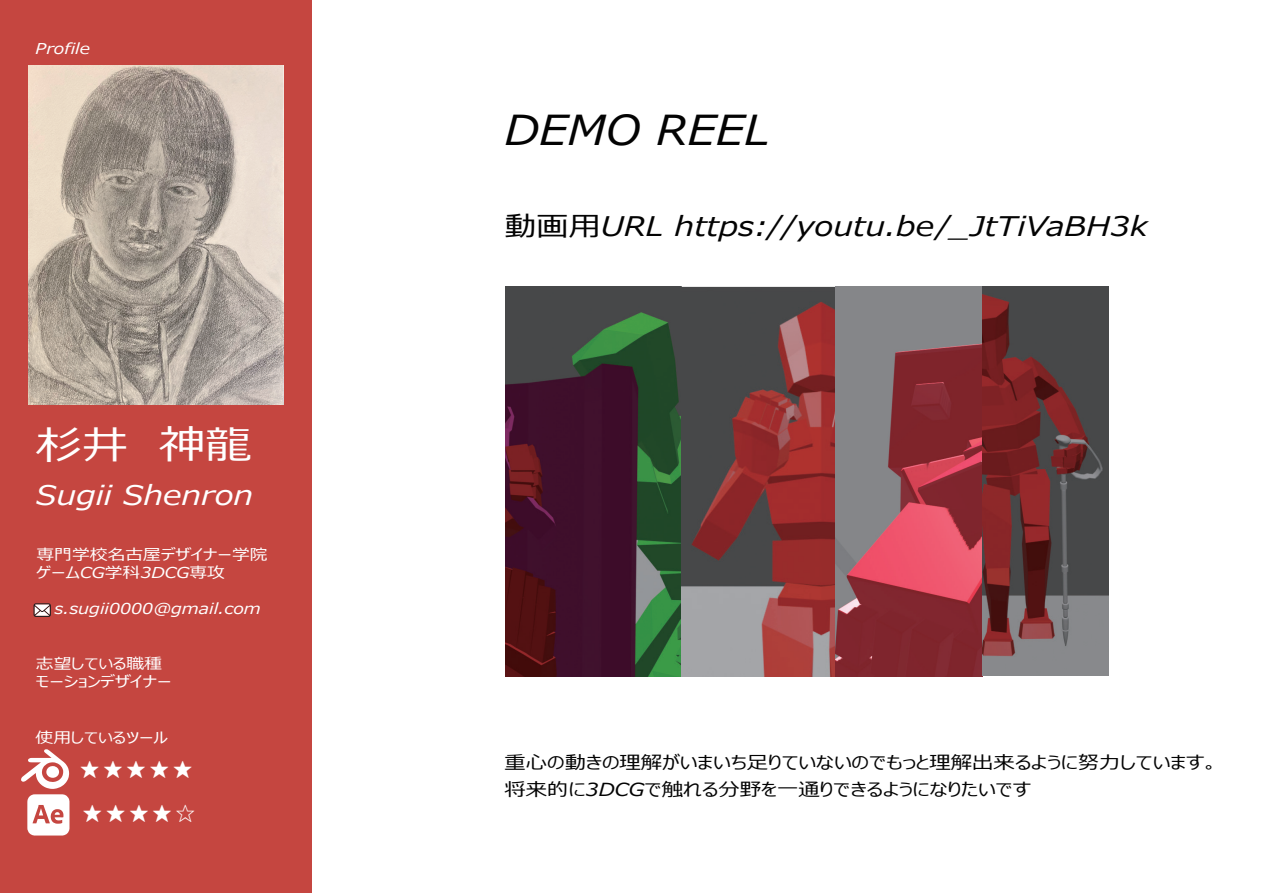
<style>
.page{position:relative;width:1263px;height:893px;background:#fff}
.page>*{position:absolute;margin:0;border:0;box-sizing:border-box;transform-origin:0 0}
.t1{font:italic 41.25px "Meiryo UI";color:#030303;scale:1.11 1}
.t2{font:italic 39px "Meiryo UI";color:#fff;scale:1.19 1}
.t3{font:italic 27px "Meiryo UI";color:#030303;scale:1.19 1}
.t4{font:italic 27px "Meiryo UI";color:#fff;scale:1.19 1}
.t5{font:italic 23.25px "Meiryo UI";color:#fff}
.t6{font:italic 18px/27px "Meiryo UI";color:#030303;scale:1.19 1}
.t7{font:italic 15px/18px "Meiryo UI";color:#fff;scale:1.19 1}
</style>
<div class="page">
<div style="left:0;top:0;width:312px;height:893px;background:#c54640"></div>
<img style="left:506px;top:286px;width:602px;height:390px">
<svg style="left:21px;top:749px;width:48px;height:86px"></svg>
<svg style="left:34px;top:603px;width:17px;height:14px"></svg>
<img style="left:28px;top:66px;width:255px;height:338px">
<p class="t7" style="left:36px;top:40px;width:47px">Profile</p>
<h2 class="t2" style="left:36px;top:418px;width:183px">杉井　神龍</h2>
<h3 class="t4" style="left:36px;top:476px;width:184px">Sugii Shenron</h3>
<p class="t7" style="left:37px;top:547px;width:196px">専門学校名古屋デザイナー学院ゲームCG学科3DCG専攻</p>
<p class="t7" style="left:54px;top:601px;width:175px">s.sugii0000@gmail.com</p>
<p class="t7" style="left:36px;top:655px;width:115px">志望している職種モーションデザイナー</p>
<p class="t7" style="left:36px;top:729px;width:113px">使用しているツール</p>
<h3 class="t5" style="left:78px;top:753px;width:118px">★★★★★</h3>
<h3 class="t5" style="left:81px;top:797px;width:118px">★★★★☆</h3>
<h1 class="t1" style="left:505px;top:102px;width:241px">DEMO REEL</h1>
<h3 class="t3" style="left:505px;top:208px;width:542px">動画用URL https://youtu.be/_JtTiVaBH3k</h3>
<p class="t6" style="left:505px;top:750px;width:601px">重心の動きの理解がいまいち足りていないのでもっと理解出来るように努力しています。将来的に3DCGで触れる分野を一通りできるようになりたいです</p>
</div>
